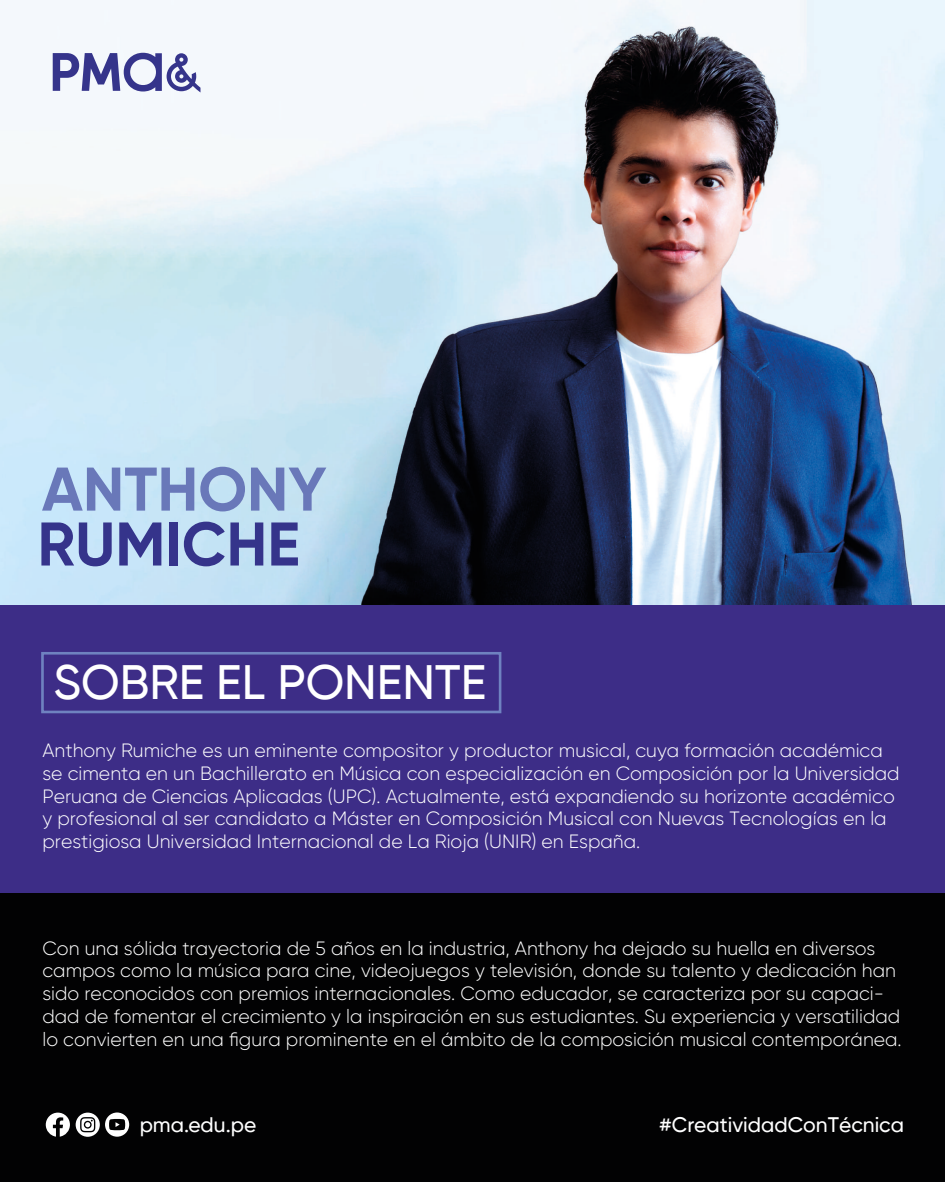
<style>
.page{position:relative;width:945px;height:1182px;background:#fff}
.page>*{position:absolute;margin:0;border:0;box-sizing:border-box;transform-origin:0 0}
.t1{font:700 61.43px "Gilroy";color:#6978b9}
.t2{font:700 61.43px "Gilroy";color:#35348b}
.t3{font:500 48.12px "Gilroy";color:#fff}
.t4{font:500 21px "Gilroy";color:#fff}
.t5{font:300 19.25px/22.8px "Gilroy";color:#fff}
</style>
<div class="page">
<img style="left:0;top:0;width:945px;height:605px">
<div style="left:0;top:768px;width:945px;height:413px;background:#020203"></div>
<svg style="left:53px;top:53px;width:147px;height:39px"></svg>
<svg style="left:76px;top:1112px;width:53px;height:24px"></svg>
<svg style="left:46px;top:1112px;width:24px;height:24px"></svg>
<div style="left:0;top:605px;width:945px;height:287px;background:#3d2d87"></div>
<div style="left:41px;top:652px;width:460px;height:61px;border:3px solid #6f82c0"></div>
<h1 class="t1" style="left:42px;top:450px;width:286px">ANTHONY</h1>
<h1 class="t2" style="left:37px;top:505px;width:264px">RUMICHE</h1>
<h2 class="t3" style="left:53px;top:652px;width:435px">SOBRE EL PONENTE</h2>
<p class="t5" style="left:42px;top:738px;width:859px">Anthony Rumiche es un eminente compositor y productor musical, cuya formación académica se cimenta en un Bachillerato en Música con especialización en Composición por la Universidad Peruana de Ciencias Aplicadas (UPC). Actualmente, está expandiendo su horizonte académico y profesional al ser candidato a Máster en Composición Musical con Nuevas Tecnologías en la prestigiosa Universidad Internacional de La Rioja (UNIR) en España.</p>
<p class="t5" style="left:42px;top:936px;width:861px">Con una sólida trayectoria de 5 años en la industria, Anthony ha dejado su huella en diversos campos como la música para cine, videojuegos y televisión, donde su talento y dedicación han sido reconocidos con premios internacionales. Como educador, se caracteriza por su capaci&shy;dad de fomentar el crecimiento y la inspiración en sus estudiantes. Su experiencia y versatilidad lo convierten en una figura prominente en el ámbito de la composición musical contemporánea.</p>
<p class="t4" style="left:140px;top:1111px;width:118px">pma.edu.pe</p>
<p class="t4" style="left:659px;top:1111px;width:246px">#CreatividadConTécnica</p>
</div>
